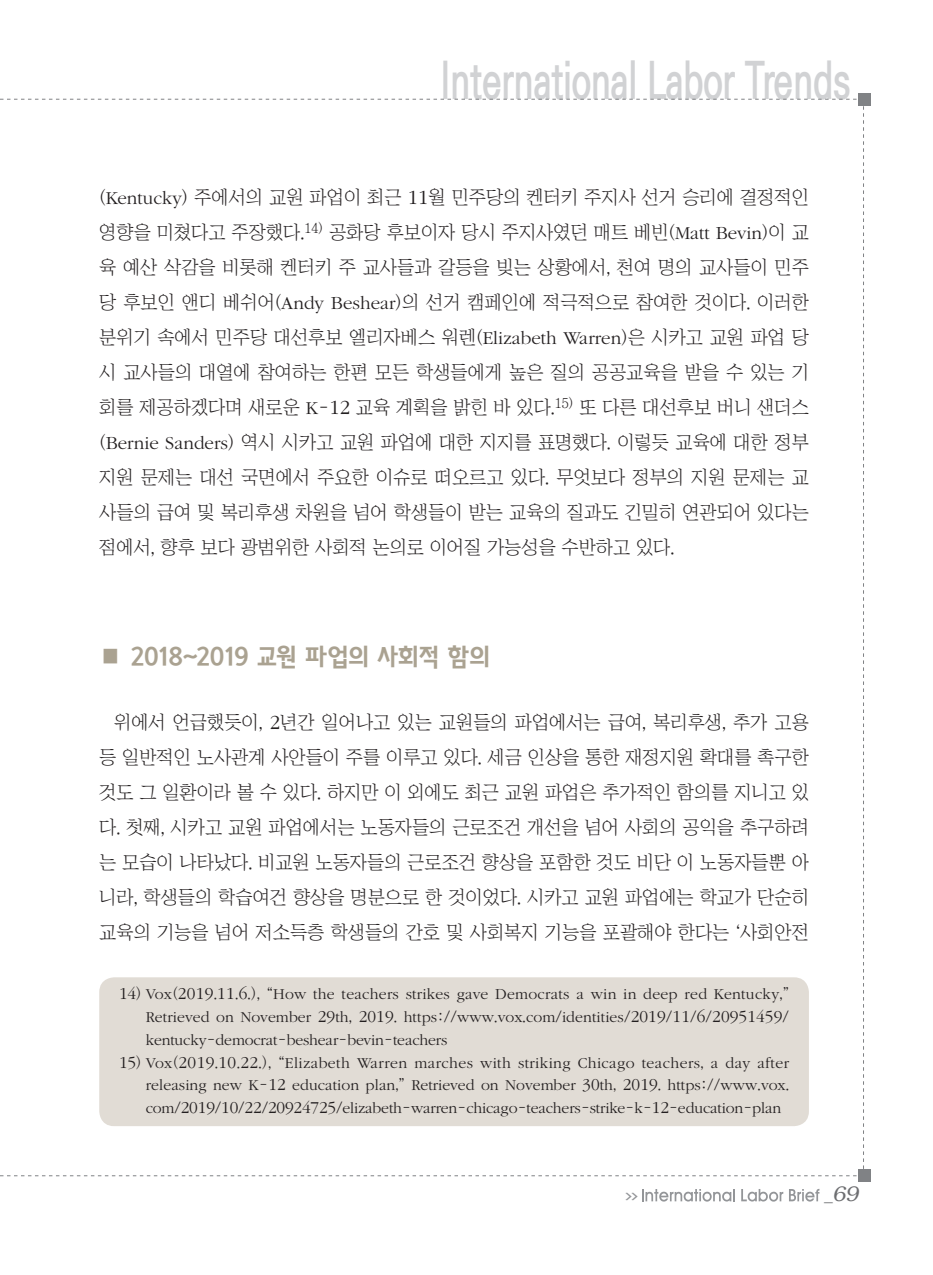
<style>
.page{position:relative;width:933px;height:1275px;background:#fff}
.page>*{position:absolute;margin:0;border:0;box-sizing:border-box;transform-origin:0 0}
.t1{font:700 50.4px "Ko Pub Dotum";color:#d1d2d4;scale:.7 1}
.서론{font:24.5px "KBI Zfor SM Esgo H";letter-spacing:-.025em;color:#aaa291}
.t2{font:italic 300 21px "Bookman";color:#6c6d70}
.본문{font:18.9px/35px "Chosunilbo NM";color:#231f20;text-align:justify}
.각주{font:300 15.75px/22.8px "ITC Garamond Std";letter-spacing:-.01em;color:#231f20;text-align:justify}
.t3{font:700 7.88px "Ko Pub Dotum";color:#939598;scale:2 1}
.s1{font-family:"ITC Garamond Std";font-weight:300}
.s2{font-family:"ITC Garamond Std";font-weight:300;font-size:20.82px}
.s3{font-size:17.32px}
.s4{font-family:"Chosunilbo NM";font-weight:400}
.s5{font-family:"Helvetica";font-weight:400;font-style:normal;font-size:17.5px}
</style>
<div class="page">
<div style="left:858px;top:93px;width:12px;height:12px;background:#808285"></div>
<div style="left:858px;top:1170px;width:12px;height:12px;background:#808285"></div>
<svg style="left:642px;top:1189px;width:93px;height:13px"></svg>
<svg style="left:741px;top:1189px;width:42px;height:13px"></svg>
<svg style="left:789px;top:1189px;width:30px;height:12px"></svg>
<div style="left:99px;top:977px;width:710px;height:149px;background:#e1dcd5;border-radius:15px"></div>
<h1 class="t1" style="left:440px;top:56px;width:588px">International Labor Trends</h1>
<p class="본문" style="left:99px;top:179px;width:711px">(<span class="s1">Kentucky</span>) 주에서의 교원 파업이 최근 <span class="s2">11</span>월 민주당의 켄터키 주지사 선거 승리에 결정적인 영향을 미쳤다고 주장했다.<sup>14)</sup> 공화당 후보이자 당시 주지사였던 매트 베빈(<span class="s1">Matt Bevin</span>)이 교 육 예산 삭감을 비롯해 켄터키 주 교사들과 갈등을 빚는 상황에서, 천여 명의 교사들이 민주 당 후보인 앤디 베쉬어(<span class="s1">Andy Beshear</span>)의 선거 캠페인에 적극적으로 참여한 것이다. 이러한 분위기 속에서 민주당 대선후보 엘리자베스 워렌(<span class="s1">Elizabeth Warren</span>)은 시카고 교원 파업 당 시 교사들의 대열에 참여하는 한편 모든 학생들에게 높은 질의 공공교육을 받을 수 있는 기 회를 제공하겠다며 새로운 <span class="s1">K</span>-<span class="s2">12</span> 교육 계획을 밝힌 바 있다.<sup>15)</sup> 또 다른 대선후보 버니 샌더스 (<span class="s1">Bernie Sanders</span>) 역시 시카고 교원 파업에 대한 지지를 표명했다. 이렇듯 교육에 대한 정부 지원 문제는 대선 국면에서 주요한 이슈로 떠오르고 있다. 무엇보다 정부의 지원 문제는 교 사들의 급여 및 복리후생 차원을 넘어 학생들이 받는 교육의 질과도 긴밀히 연관되어 있다는 점에서, 향후 보다 광범위한 사회적 논의로 이어질 가능성을 수반하고 있다.</p>
<p class="서론" style="left:99px;top:642px;width:392px">■ 2018~2019 교원 파업의 사회적 함의</p>
<p class="본문" style="left:99px;top:704px;width:711px;text-indent:15px">위에서 언급했듯이, <span class="s2">2</span>년간 일어나고 있는 교원들의 파업에서는 급여, 복리후생, 추가 고용 등 일반적인 노사관계 사안들이 주를 이루고 있다. 세금 인상을 통한 재정지원 확대를 촉구한 것도 그 일환이라 볼 수 있다. 하지만 이 외에도 최근 교원 파업은 추가적인 함의를 지니고 있 다. 첫째, 시카고 교원 파업에서는 노동자들의 근로조건 개선을 넘어 사회의 공익을 추구하려 는 모습이 나타났다. 비교원 노동자들의 근로조건 향상을 포함한 것도 비단 이 노동자들뿐 아 니라, 학생들의 학습여건 향상을 명분으로 한 것이었다. 시카고 교원 파업에는 학교가 단순히 교육의 기능을 넘어 저소득층 학생들의 간호 및 사회복지 기능을 포괄해야 한다는 ‘사회안전</p>
<p class="각주" style="left:146px;top:983px;width:644px;text-indent:-27px"><span class="s3">14</span><span class="s4">)</span> Vox<span class="s4">(</span><span class="s3">2019</span><span class="s4">.</span><span class="s3">11</span><span class="s4">.</span><span class="s3">6</span><span class="s4">.), “</span>How the teachers strikes gave Democrats a win in deep red Kentucky<span class="s4">,” </span>Retrieved on November <span class="s3">29</span>th<span class="s4">,</span> <span class="s3">2019</span><span class="s4">.</span> https<span class="s4">://</span>www<span class="s4">.</span>vox<span class="s4">.</span>com<span class="s4">/</span>identities<span class="s4">/</span><span class="s3">2019</span><span class="s4">/</span><span class="s3">11</span><span class="s4">/</span><span class="s3">6</span><span class="s4">/</span><span class="s3">20951459</span><span class="s4">/ </span>kentucky<span class="s4">-</span>democrat<span class="s4">-</span>beshear<span class="s4">-</span>bevin<span class="s4">-</span>teachers</p>
<p class="각주" style="left:146px;top:1051px;width:644px;text-indent:-27px"><span class="s3">15</span><span class="s4">)</span> Vox<span class="s4">(</span><span class="s3">2019</span><span class="s4">.</span><span class="s3">10</span><span class="s4">.</span><span class="s3">22</span><span class="s4">.), “</span>Elizabeth Warren marches with striking Chicago teachers<span class="s4">,</span> a day after releasing new K<span class="s4">-</span><span class="s3">12</span> education plan<span class="s4">,”</span> Retrieved on November <span class="s3">30</span>th<span class="s4">,</span> <span class="s3">2019</span><span class="s4">.</span> https<span class="s4">://</span>www<span class="s4">.</span>vox<span class="s4">. </span>com<span class="s4">/</span><span class="s3">2019</span><span class="s4">/</span><span class="s3">10</span><span class="s4">/</span><span class="s3">22</span><span class="s4">/</span><span class="s3">20924725</span><span class="s4">/</span>elizabeth<span class="s4">-</span>warren<span class="s4">-</span>chicago<span class="s4">-</span>teachers<span class="s4">-</span>strike<span class="s4">-</span>k<span class="s4">-</span><span class="s3">12</span><span class="s4">-</span>education<span class="s4">-</span>plan</p>
<p class="t3" style="left:625px;top:1192px;width:8px">&gt;&gt;</p>
<p class="t2" style="left:824px;top:1182px;width:36px"><span class="s5">_</span>69</p>
</div>
